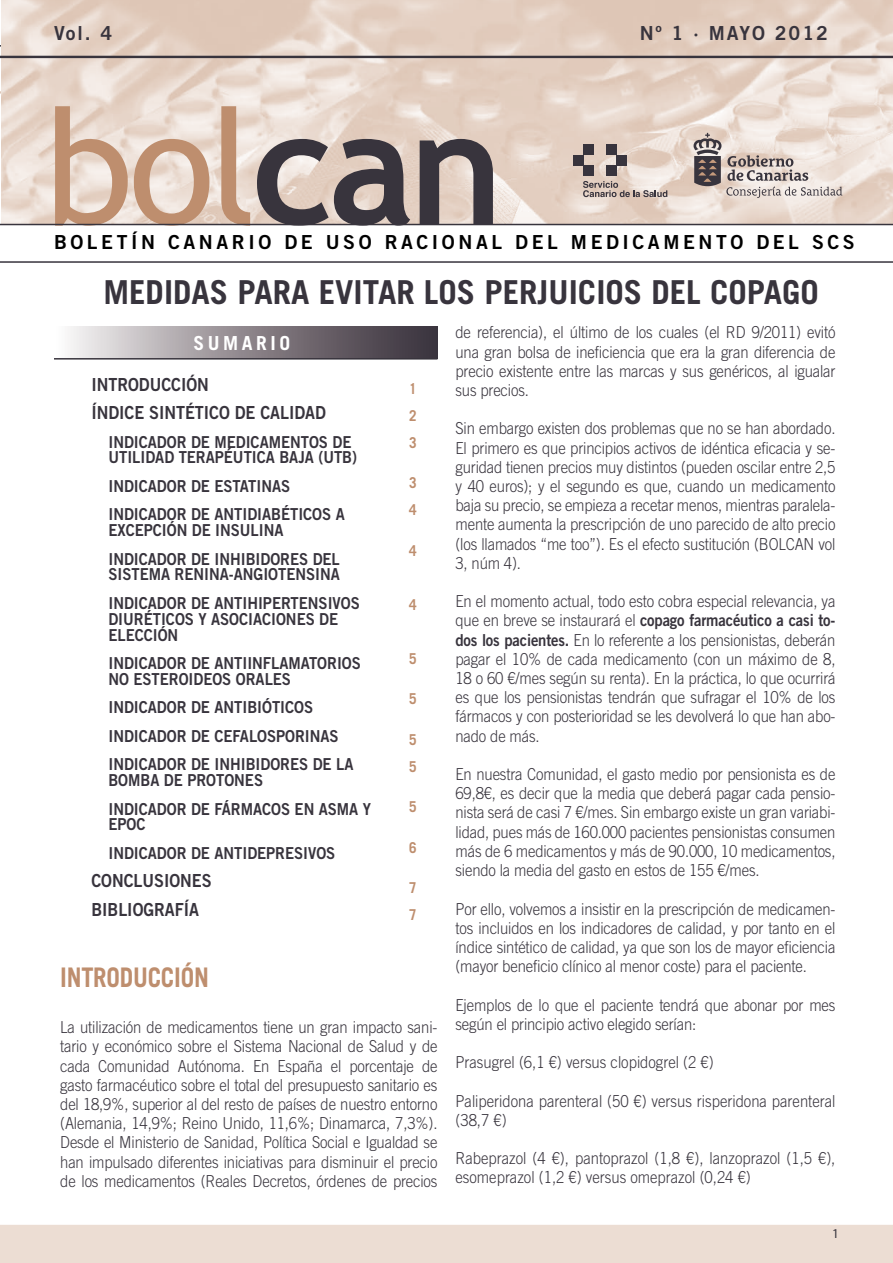
<style>
.page{position:relative;width:893px;height:1263px;background:#fff}
.page>*{position:absolute;margin:0;border:0;box-sizing:border-box;transform-origin:0 0}
.t1{font:700 33px "Trade Gothic LT Std";color:#38343d}
.t2{font:700 27px "Trade Gothic LT Std";letter-spacing:-.01em;color:#be8e6e;scale:.9 1}
.t3{font:19.35px "Trade Gothic LT Std Bd 2";letter-spacing:.185em;color:#000}
.t4{font:19.35px "Trade Gothic LT Std Bd 2";letter-spacing:.1em;color:#38343d}
.t5{font:700 19.35px "Trade Gothic LT Std";letter-spacing:.185em;color:#fff}
.t6{font:18px/28.5px "Trade Gothic LT Std Bd 2";color:#38343d;scale:.9 1}
.t7{font:300 16.5px/19.2px "Trade Gothic LT Std";letter-spacing:-.01em;color:#38343d;text-align:justify;scale:.9 1}
.t8{font:16.5px/28.5px "Trade Gothic LT Std Bd 2";color:#38343d;scale:.9 1}
.t9{font:700 15px/27px "Trade Gothic LT Std";color:#be8e6e;scale:.9 1}
.t10{font:13.5px "Myriad Pro";color:#38343d}
.s1{font-family:"Trade Gothic LT Std";font-weight:300}
.s2{font-family:"Trade Gothic LT Std Bd 2";font-weight:400}
</style>
<div class="page">
<div style="left:0;top:1225px;width:893px;height:38px;background:#ecddd3"></div>
<hr style="left:0;top:45px;width:893px;height:2px;background:#38343d">
<img style="left:2px;top:0;width:891px;height:224px">
<div style="left:54px;top:326px;width:383px;height:32px;background:linear-gradient(to right,#f6f3f3,#302731)"></div>
<svg style="left:55px;top:106px;width:73px;height:120px;background:#d7baa7"></svg>
<svg style="left:134px;top:139px;width:75px;height:87px;background:#d6b8a5"></svg>
<svg style="left:221px;top:106px;width:29px;height:120px;background:#d3b39e"></svg>
<svg style="left:257px;top:139px;width:153px;height:87px;background:#8c8281"></svg>
<svg style="left:420px;top:139px;width:73px;height:85px;background:#7f7576"></svg>
<div style="left:584px;top:144px;width:10px;height:11px;background:#38343d"></div>
<div style="left:573px;top:155px;width:11px;height:11px;background:#38343d"></div>
<div style="left:584px;top:166px;width:10px;height:10px;background:#38343d"></div>
<div style="left:606px;top:144px;width:11px;height:11px;background:#38343d"></div>
<div style="left:617px;top:155px;width:10px;height:11px;background:#38343d"></div>
<div style="left:606px;top:166px;width:11px;height:10px;background:#38343d"></div>
<svg style="left:583px;top:181px;width:84px;height:16px"></svg>
<svg style="left:693px;top:133px;width:149px;height:65px;background:#cabfb9"></svg>
<hr style="left:0;top:224px;width:893px;height:1px;background:#38343d">
<hr style="left:0;top:261px;width:893px;height:2px;background:#38343d">
<hr style="left:0;top:56px;width:893px;height:2px;background:#38343d">
<hr style="left:54px;top:358px;width:383px;height:2px;background:#38343d">
<p class="t4" style="left:54px;top:21px;width:60px">Vol. 4</p>
<p class="t4" style="left:640px;top:21px;width:189px">Nº 1 · MAYO 2012</p>
<p class="t3" style="left:54px;top:230px;width:802px">BOLETÍN CANARIO DE USO RACIONAL DEL MEDICAMENTO DEL SCS</p>
<h1 class="t1" style="left:103px;top:272px;width:717px">MEDIDAS PARA EVITAR LOS PERJUICIOS DEL COPAGO</h1>
<p class="t5" style="left:193px;top:332px;width:98px">SUMARIO</p>
<p class="t6" style="left:91px;top:370px;width:262px">INTRODUCCIÓN<br>ÍNDICE SINTÉTICO DE CALIDAD</p>
<p class="t8" style="left:108px;top:434px;width:278px;line-height:15.8px">INDICADOR DE MEDICAMENTOS DE<br>UTILIDAD TERAPÉUTICA BAJA (UTB)</p>
<p class="t8" style="left:108px;top:471px;width:264px">INDICADOR DE ESTATINAS<br>INDICADOR DE ANTIDIABÉTICOS A</p>
<p class="t8" style="left:108px;top:516px;width:259px">EXCEPCIÓN DE INSULINA<br>INDICADOR DE INHIBIDORES DEL</p>
<p class="t8" style="left:108px;top:560px;width:281px">SISTEMA RENINA-ANGIOTENSINA<br>INDICADOR DE ANTIHIPERTENSIVOS</p>
<p class="t8" style="left:108px;top:611px;width:257px;line-height:15.8px">DIURÉTICOS Y ASOCIACIONES DE<br>ELECCIÓN</p>
<p class="t8" style="left:108px;top:655px;width:282px;line-height:15.8px">INDICADOR DE ANTIINFLAMATORIOS<br>NO ESTEROIDEOS ORALES</p>
<p class="t8" style="left:108px;top:693px;width:274px">INDICADOR DE ANTIBIÓTICOS<br>INDICADOR DE CEFALOSPORINAS<br>INDICADOR DE INHIBIDORES DE LA</p>
<p class="t8" style="left:108px;top:766px;width:293px">BOMBA DE PROTONES<br>INDICADOR DE FÁRMACOS EN ASMA Y</p>
<p class="t8" style="left:108px;top:810px;width:254px">EPOC<br>INDICADOR DE ANTIDEPRESIVOS</p>
<p class="t6" style="left:91px;top:866px;width:135px">CONCLUSIONES<br>BIBLIOGRAFÍA</p>
<p class="t9" style="left:409px;top:374px;width:10px;text-align:justify">1<br>2<br>3</p>
<p class="t9" style="left:409px;top:469px;width:10px">3<br>4</p>
<p class="t9" style="left:409px;top:536px;width:10px">4</p>
<p class="t9" style="left:409px;top:590px;width:10px">4</p>
<p class="t9" style="left:409px;top:644px;width:10px">5</p>
<p class="t9" style="left:409px;top:685px;width:10px">5</p>
<p class="t9" style="left:409px;top:725px;width:10px">5<br>5</p>
<p class="t9" style="left:409px;top:793px;width:10px">5</p>
<p class="t9" style="left:409px;top:833px;width:10px">6</p>
<p class="t9" style="left:409px;top:874px;width:10px">7<br>7</p>
<h2 class="t2" style="left:60px;top:961px;width:167px">INTRODUCCIÓN</h2>
<p class="t7" style="left:60px;top:1017px;width:421px">La utilización de medicamentos tiene un gran impacto sani&shy;tario y económico sobre el Sistema Nacional de Salud y de cada Comunidad Autónoma. En España el porcentaje de gasto farmacéutico sobre el total del presupuesto sanitario es del 18,9%, superior al del resto de países de nuestro entorno (Alemania, 14,9%; Reino Unido, 11,6%; Dinamarca, 7,3%).<br>Desde el Ministerio de Sanidad, Política Social e Igualdad se han impulsado diferentes iniciativas para disminuir el precio de los medicamentos (Reales Decretos, órdenes de precios</p>
<p class="t7" style="left:455px;top:323px;width:424px">de referencia), el último de los cuales (el RD 9/2011) evitó una gran bolsa de ineficiencia que era la gran diferencia de precio existente entre las marcas y sus genéricos, al igualar sus precios.</p>
<p class="t7" style="left:455px;top:419px;width:424px">Sin embargo existen dos problemas que no se han abordado.<br>El primero es que principios activos de idéntica eficacia y se&shy;guridad tienen precios muy distintos (pueden oscilar entre 2,5 y 40 euros); y el segundo es que, cuando un medicamento baja su precio, se empieza a recetar menos, mientras paralela&shy;mente aumenta la prescripción de uno parecido de alto precio (los llamados “me too”). Es el efecto sustitución (BOLCAN vol 3, núm 4).</p>
<p class="t7" style="left:455px;top:591px;width:424px">En el momento actual, todo esto cobra especial relevancia, ya</p>
<p class="t8" style="left:455px;top:606px;width:424px"><span class="s1">que en breve se instaurará el</span> copago farmacéutico a casi to-</p>
<p class="t7" style="left:455px;top:630px;width:424px"><span class="s2">dos los pacientes.</span> En lo referente a los pensionistas, deberán pagar el 10% de cada medicamento (con un máximo de 8, 18 o 60 €/mes según su renta). En la práctica, lo que ocurrirá es que los pensionistas tendrán que sufragar el 10% de los fármacos y con posterioridad se les devolverá lo que han abo&shy;nado de más.</p>
<p class="t7" style="left:455px;top:764px;width:424px">En nuestra Comunidad, el gasto medio por pensionista es de 69,8€, es decir que la media que deberá pagar cada pensio&shy;nista será de casi 7 €/mes. Sin embargo existe un gran variabi&shy;lidad, pues más de 160.000 pacientes pensionistas consumen más de 6 medicamentos y más de 90.000, 10 medicamentos, siendo la media del gasto en estos de 155 €/mes.</p>
<p class="t7" style="left:455px;top:899px;width:424px">Por ello, volvemos a insistir en la prescripción de medicamen&shy;tos incluidos en los indicadores de calidad, y por tanto en el índice sintético de calidad, ya que son los de mayor eficiencia (mayor beneficio clínico al menor coste) para el paciente.</p>
<p class="t7" style="left:455px;top:995px;width:424px">Ejemplos de lo que el paciente tendrá que abonar por mes según el principio activo elegido serían:</p>
<p class="t7" style="left:455px;top:1052px;width:288px">Prasugrel (6,1 €) versus clopidogrel (2 €)</p>
<p class="t7" style="left:455px;top:1091px;width:424px">Paliperidona parenteral (50 €) versus risperidona parenteral (38,7 €)</p>
<p class="t7" style="left:455px;top:1148px;width:424px">Rabeprazol (4 €), pantoprazol (1,8 €), lanzoprazol (1,5 €), esomeprazol (1,2 €) versus omeprazol (0,24 €)</p>
<p class="t10" style="left:832px;top:1225px;width:8px">1</p>
</div>
